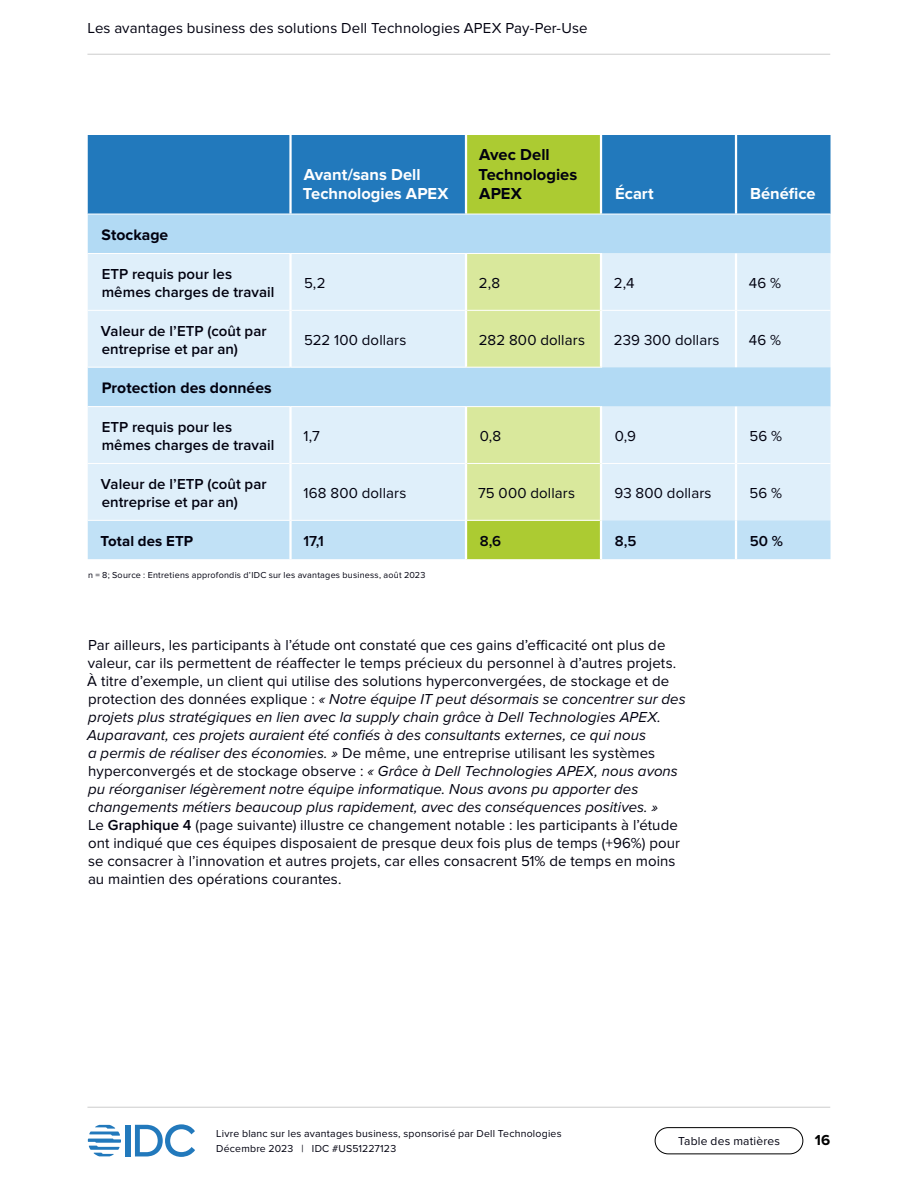
<style>
.page{position:relative;width:918px;height:1188px;background:#fff}
.page>*{position:absolute;margin:0;border:0;box-sizing:border-box;transform-origin:0 0}
.t1{font:700 16.5px/19.5px "Proxima Nova";color:#fff}
.t2{font:700 16.5px/19.5px "Proxima Nova";color:#01010f}
.t3{font:700 15.75px "Proxima Nova";letter-spacing:.005em;color:#01010f}
.t4{font:15px/18px "Proxima Nova";letter-spacing:.005em;color:#01010f}
.t5{font:600 15px/18px "Proxima Nova";letter-spacing:.005em;color:#01010f}
.t6{font:700 15px "Proxima Nova";letter-spacing:.005em;color:#01010f}
.t7{font:700 15px "Proxima Nova";color:#000}
.t8{font:12px "Proxima Nova";letter-spacing:.015em;color:#01010f}
.t9{font:10.5px/15px "Proxima Nova";letter-spacing:.02em;color:#01010f}
.t10{font:9px "Proxima Nova";letter-spacing:.025em;color:#01010f}
.s1{font-style:italic}
.s2{font-weight:600}
</style>
<div class="page">
<div style="left:126px;top:1125px;width:5px;height:31px;background:#2279bc"></div>
<svg style="left:135px;top:1124px;width:60px;height:33px"></svg>
<svg style="left:88px;top:1125px;width:33px;height:31px"></svg>
<div style="left:655px;top:1127px;width:148px;height:27px;border:1px solid #000;border-radius:13px"></div>
<hr style="left:87px;top:54px;width:743px;height:1px;background:#ccc">
<hr style="left:87px;top:1107px;width:743px;height:1px;background:#ccc">
<div style="left:88px;top:135px;width:743px;height:79px;background:#2279bc"></div>
<div style="left:467px;top:135px;width:133px;height:79px;background:#accb32"></div>
<div style="left:88px;top:215px;width:743px;height:38px;background:#b2daf4"></div>
<svg style="left:88px;top:253px;width:743px;height:306px;background:#d4e9e7"></svg>
<hr style="left:735px;top:135px;width:2px;height:79px;background:#fff">
<hr style="left:602px;top:310px;width:133px;height:1px;background:#fff">
<hr style="left:737px;top:310px;width:94px;height:1px;background:#fff">
<hr style="left:602px;top:463px;width:133px;height:1px;background:#fff">
<hr style="left:737px;top:463px;width:94px;height:1px;background:#fff">
<hr style="left:289px;top:135px;width:3px;height:79px;background:#fff">
<hr style="left:88px;top:310px;width:201px;height:1px;background:#fff">
<hr style="left:292px;top:310px;width:173px;height:1px;background:#fff">
<hr style="left:88px;top:463px;width:201px;height:1px;background:#fff">
<hr style="left:292px;top:463px;width:173px;height:1px;background:#fff">
<hr style="left:467px;top:310px;width:133px;height:1px;background:#fff">
<hr style="left:467px;top:463px;width:133px;height:1px;background:#fff">
<hr style="left:735px;top:520px;width:2px;height:39px;background:#fff">
<hr style="left:289px;top:254px;width:3px;height:56px;background:#fff">
<hr style="left:289px;top:310px;width:3px;height:57px;background:#fff">
<hr style="left:289px;top:407px;width:3px;height:56px;background:#fff">
<hr style="left:289px;top:463px;width:3px;height:57px;background:#fff">
<hr style="left:735px;top:253px;width:2px;height:57px;background:#fff">
<hr style="left:735px;top:310px;width:2px;height:57px;background:#fff">
<hr style="left:735px;top:407px;width:2px;height:56px;background:#fff">
<hr style="left:735px;top:463px;width:2px;height:57px;background:#fff">
<hr style="left:465px;top:254px;width:2px;height:56px;background:#fff">
<hr style="left:465px;top:310px;width:2px;height:57px;background:#fff">
<hr style="left:465px;top:407px;width:2px;height:56px;background:#fff">
<hr style="left:465px;top:463px;width:2px;height:57px;background:#fff">
<hr style="left:600px;top:254px;width:2px;height:56px;background:#fff">
<hr style="left:600px;top:310px;width:2px;height:57px;background:#fff">
<hr style="left:600px;top:407px;width:2px;height:56px;background:#fff">
<hr style="left:600px;top:463px;width:2px;height:57px;background:#fff">
<hr style="left:600px;top:520px;width:2px;height:39px;background:#fff">
<hr style="left:289px;top:521px;width:3px;height:38px;background:#fff">
<hr style="left:465px;top:521px;width:2px;height:38px;background:#fff">
<hr style="left:465px;top:135px;width:2px;height:79px;background:#fff">
<hr style="left:600px;top:135px;width:2px;height:79px;background:#fff">
<hr style="left:88px;top:253px;width:203px;height:1px;background:#fff">
<hr style="left:291px;top:253px;width:175px;height:1px;background:#fff">
<hr style="left:466px;top:253px;width:136px;height:1px;background:#fff">
<hr style="left:88px;top:367px;width:203px;height:1px;background:#fff">
<hr style="left:291px;top:367px;width:175px;height:1px;background:#fff">
<hr style="left:466px;top:367px;width:136px;height:1px;background:#fff">
<hr style="left:88px;top:406px;width:203px;height:1px;background:#fff">
<hr style="left:291px;top:406px;width:175px;height:1px;background:#fff">
<hr style="left:466px;top:406px;width:136px;height:1px;background:#fff">
<hr style="left:88px;top:520px;width:203px;height:1px;background:#fff">
<hr style="left:291px;top:520px;width:175px;height:1px;background:#fff">
<hr style="left:466px;top:520px;width:134px;height:1px;background:#fff">
<p class="t4" style="left:87px;top:19px;width:502px">Les avantages business des solutions Dell Technologies APEX Pay-Per-Use</p>
<p class="t1" style="left:303px;top:165px;width:147px">Avant/sans Dell<br>Technologies APEX</p>
<p class="t2" style="left:478px;top:145px;width:100px">Avec Dell<br>Technologies<br>APEX</p>
<p class="t1" style="left:615px;top:184px;width:40px">Écart</p>
<p class="t1" style="left:750px;top:184px;width:67px">Bénéfice</p>
<p class="t3" style="left:102px;top:226px;width:68px">Stockage</p>
<p class="t5" style="left:102px;top:265px;width:174px">ETP requis pour les mêmes charges de travail</p>
<p class="t4" style="left:304px;top:274px;width:23px">5,2</p>
<p class="t4" style="left:479px;top:274px;width:23px">2,8</p>
<p class="t4" style="left:614px;top:274px;width:22px">2,4</p>
<p class="t4" style="left:749px;top:274px;width:34px">46 %</p>
<p class="t5" style="left:101px;top:322px;width:167px">Valeur de l’ETP (coût par entreprise et par an)</p>
<p class="t4" style="left:304px;top:331px;width:104px">522 100 dollars</p>
<p class="t4" style="left:479px;top:331px;width:107px">282 800 dollars</p>
<p class="t4" style="left:614px;top:331px;width:107px">239 300 dollars</p>
<p class="t4" style="left:749px;top:331px;width:34px">46 %</p>
<p class="t3" style="left:102px;top:379px;width:171px">Protection des données</p>
<p class="t5" style="left:102px;top:418px;width:174px">ETP requis pour les mêmes charges de travail</p>
<p class="t4" style="left:304px;top:427px;width:18px">1,7</p>
<p class="t4" style="left:480px;top:427px;width:23px">0,8</p>
<p class="t4" style="left:615px;top:427px;width:23px">0,9</p>
<p class="t4" style="left:750px;top:427px;width:34px">56 %</p>
<p class="t5" style="left:101px;top:475px;width:167px">Valeur de l’ETP (coût par entreprise et par an)</p>
<p class="t4" style="left:304px;top:484px;width:104px">168 800 dollars</p>
<p class="t4" style="left:478px;top:484px;width:98px">75 000 dollars</p>
<p class="t4" style="left:615px;top:484px;width:98px">93 800 dollars</p>
<p class="t4" style="left:750px;top:484px;width:34px">56 %</p>
<p class="t6" style="left:101px;top:532px;width:94px">Total des ETP</p>
<p class="t5" style="left:303px;top:532px;width:22px">17,1</p>
<p class="t5" style="left:480px;top:532px;width:23px">8,6</p>
<p class="t5" style="left:615px;top:532px;width:23px">8,5</p>
<p class="t5" style="left:750px;top:532px;width:35px">50 %</p>
<p class="t10" style="left:88px;top:570px;width:339px">n = 8; Source : Entretiens approfondis d’IDC sur les avantages business, août 2023</p>
<p class="t4" style="left:87px;top:637px;width:600px">Par ailleurs, les participants à l’étude ont constaté que ces gains d’efficacité ont plus de valeur, car ils permettent de réaffecter le temps précieux du personnel à d’autres projets.<br>À titre d’exemple, un client qui utilise des solutions hyperconvergées, de stockage et de protection des données explique : <span class="s1">« Notre équipe IT peut désormais se concentrer sur des projets plus stratégiques en lien avec la supply chain grâce à Dell Technologies APEX.<br>Auparavant, ces projets auraient été confiés à des consultants externes, ce qui nous<br>a permis de réaliser des économies. »</span> De même, une entreprise utilisant les systèmes hyperconvergés et de stockage observe : <span class="s1">« Grâce à Dell Technologies APEX, nous avons pu réorganiser légèrement notre équipe informatique. Nous avons pu apporter des changements métiers beaucoup plus rapidement, avec des conséquences positives. »<br></span>Le <span class="s2">Graphique 4</span> (page suivante) illustre ce changement notable : les participants à l’étude ont indiqué que ces équipes disposaient de presque deux fois plus de temps (+96%) pour se consacrer à l’innovation et autres projets, car elles consacrent 51% de temps en moins au maintien des opérations courantes.</p>
<p class="t9" style="left:216px;top:1127px;width:347px">Livre blanc sur les avantages business, sponsorisé par Dell Technologies<br>Décembre 2023 | IDC #US51227123</p>
<p class="t8" style="left:678px;top:1134px;width:103px">Table des matières</p>
<p class="t7" style="left:815px;top:1132px;width:17px">16</p>
</div>
